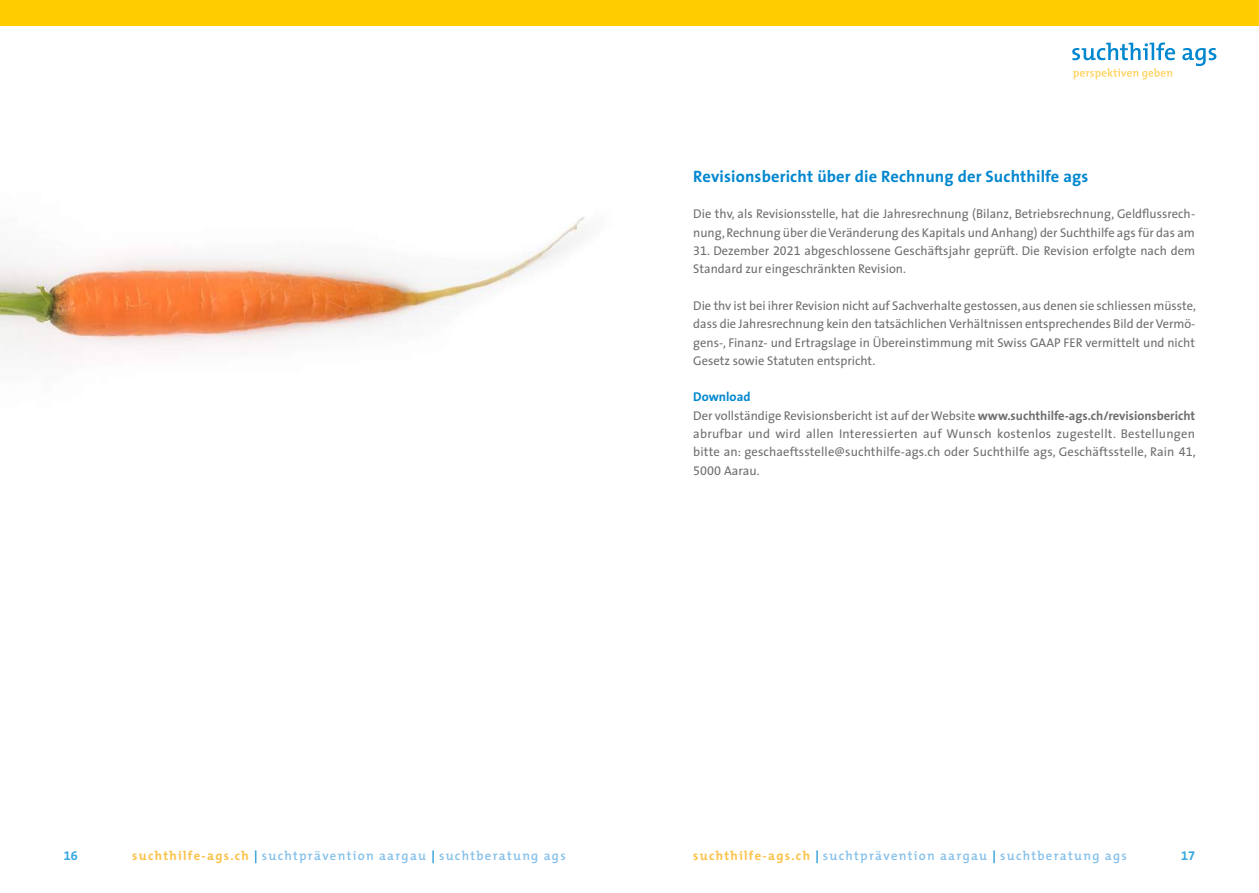
<style>
.page{position:relative;width:1259px;height:893px;background:#fff}
.page>*{position:absolute;margin:0;border:0;box-sizing:border-box;transform-origin:0 0}
.t1{font:700 16.5px "The Sans";letter-spacing:.01em;color:#0087cf}
.t2{font:12.75px/18.3px "The Sans";color:#6e6e6e}
.t3{font:600 12.75px "The Mix";letter-spacing:.1em;color:#85c0ea}
.t4{font:12.75px "The Sans Bold Expert";color:#36a8e0}
.s1{font-family:"The Sans Expert"}
.s2{font-weight:700;color:#0087cf}
.s3{font-weight:700}
.s4{font-weight:700;color:#fcc249}
.s5{color:#0087cf}
</style>
<div class="page">
<div style="left:0;top:0;width:1259px;height:26px;background:#ffcd00"></div>
<svg style="left:1072px;top:68px;width:100px;height:12px"></svg>
<svg style="left:1072px;top:43px;width:103px;height:17px"></svg>
<svg style="left:1182px;top:48px;width:34px;height:18px"></svg>
<img style="left:0;top:217px;width:585px;height:137px">
<p class="t1" style="left:693px;top:163px;width:396px">Revisionsbericht über die Rechnung der Suchthilfe ags</p>
<p class="t2" style="left:693px;top:205px;width:503px">Die thv, als Revisionsstelle, hat die Jahresrechnung (Bilanz, Betriebsrechnung, Geldflussrech&shy;nung, Rechnung über die Veränderung des Kapitals und Anhang) der Suchthilfe ags für das am</p>
<p class="t2" style="left:693px;top:241px;width:503px"><span class="s1">31</span>. Dezember <span class="s1">2021</span> abgeschlossene Geschäftsjahr geprüft. Die Revision erfolgte nach dem<br>Standard zur eingeschränkten Revision.</p>
<p class="t2" style="left:693px;top:296px;width:504px;text-align:justify">Die thv ist bei ihrer Revision nicht auf Sachverhalte gestossen, aus denen sie schliessen müsste, dass die Jahresrechnung kein den tatsächlichen Verhältnissen entsprechendes Bild der Vermö&shy;gens-, Finanz- und Ertragslage in Übereinstimmung mit Swiss GAAP FER vermittelt und nicht Gesetz sowie Statuten entspricht.</p>
<p class="t2" style="left:693px;top:388px;width:504px"><span class="s2">Download<br></span>Der vollständige Revisionsbericht ist auf der Website <span class="s3">www.suchthilfe-ags.ch/revisionsbericht </span>abrufbar und wird allen Interessierten auf Wunsch kostenlos zugestellt. Bestellungen bitte an: geschaeftsstelle@suchthilfe-ags.ch oder Suchthilfe ags, Geschäftsstelle, Rain <span class="s1">41</span>, <span class="s1">5000</span> Aarau.</p>
<p class="t4" style="left:64px;top:845px;width:16px">16</p>
<p class="t3" style="left:132px;top:845px;width:435px"><span class="s4">suchthilfe-ags.ch</span> <span class="s5">|</span> suchtprävention aargau <span class="s5">|</span> suchtberatung ags</p>
<p class="t3" style="left:693px;top:845px;width:435px"><span class="s4">suchthilfe-ags.ch</span> <span class="s5">|</span> suchtprävention aargau <span class="s5">|</span> suchtberatung ags</p>
<p class="t4" style="left:1181px;top:845px;width:16px">17</p>
</div>
